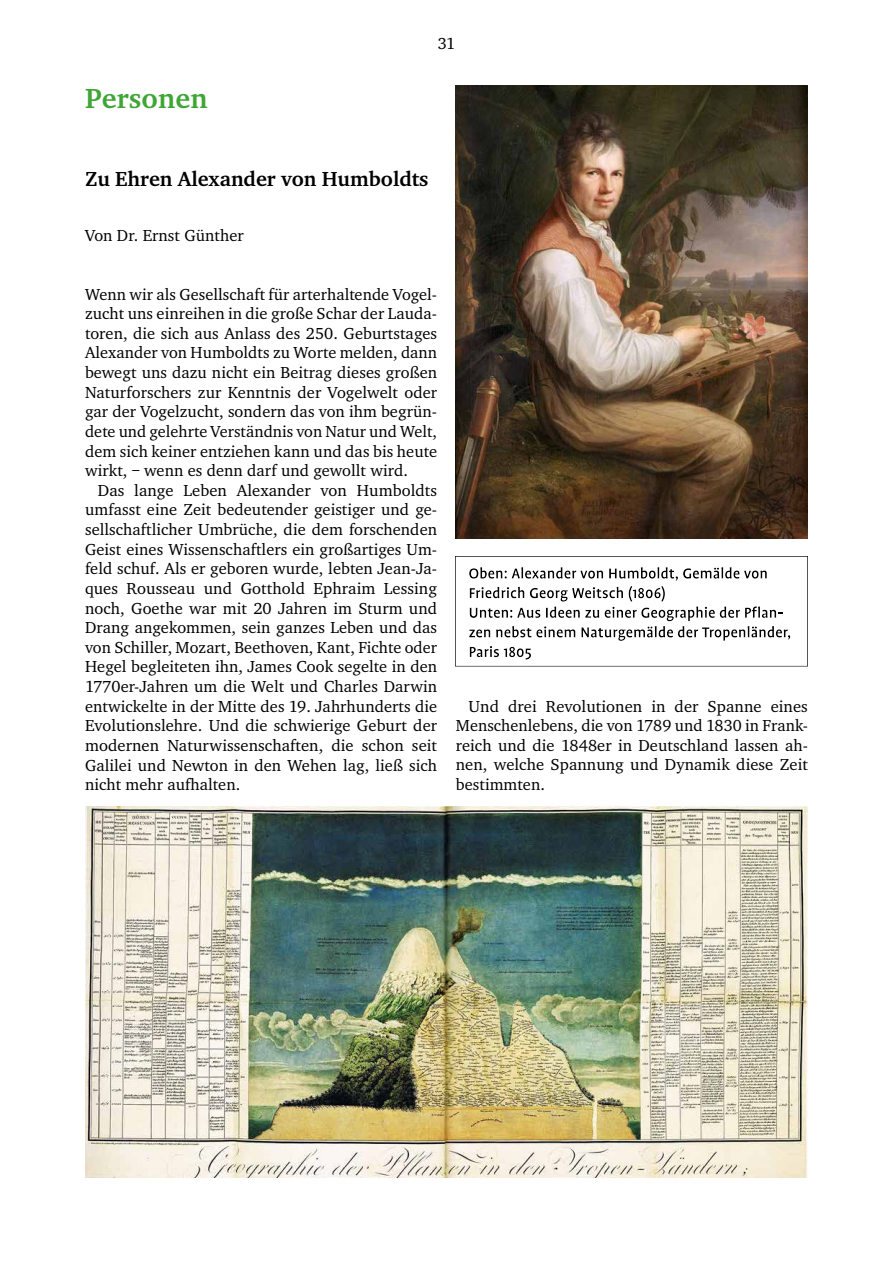
<style>
.page{position:relative;width:893px;height:1263px;background:#fff}
.page>*{position:absolute;margin:0;border:0;box-sizing:border-box;transform-origin:0 0}
.t1{font:700 28.5px "UV Charter";letter-spacing:.005em;color:#3fa535}
.t2{font:700 21px "UV Charter";color:#000}
.t3{font:16.5px/19.6px "UV Charter";letter-spacing:.005em;color:#000;text-align:justify}
</style>
<div class="page">
<img style="left:85px;top:806px;width:723px;height:372px">
<img style="left:455px;top:85px;width:353px;height:453px">
<div style="left:454px;top:554px;width:357px;height:113px;background:#000;opacity:.57"></div>
<h1 class="t1" style="left:85px;top:80px;width:124px">Personen</h1>
<p class="t3" style="left:438px;top:33px;width:19px">31</p>
<p class="t2" style="left:85px;top:166px;width:345px">Zu Ehren Alexander von Humboldts</p>
<p class="t3" style="left:85px;top:225px;width:160px">Von Dr. Ernst Günther</p>
<p class="t3" style="left:85px;top:284px;width:354px">Wenn wir als Gesellschaft für arterhaltende Vogel&shy;zucht uns einreihen in die große Schar der Lauda&shy;toren, die sich aus Anlass des 250. Geburtstages Alexander von Humboldts zu Worte melden, dann bewegt uns dazu nicht ein Beitrag dieses großen Naturforschers zur Kenntnis der Vogelwelt oder gar der Vogelzucht, sondern das von ihm begrün&shy;dete und gelehrte Verständnis von Natur und Welt, dem sich keiner entziehen kann und das bis heute wirkt, – wenn es denn darf und gewollt wird.</p>
<p class="t3" style="left:85px;top:480px;width:354px;text-indent:13px">Das lange Leben Alexander von Humboldts umfasst eine Zeit bedeutender geistiger und ge&shy;sellschaftlicher Umbrüche, die dem forschenden Geist eines Wissenschaftlers ein großartiges Um&shy;feld schuf. Als er geboren wurde, lebten Jean-Ja&shy;ques Rousseau und Gotthold Ephraim Lessing noch, Goethe war mit 20 Jahren im Sturm und Drang angekommen, sein ganzes Leben und das von Schiller, Mozart, Beethoven, Kant, Fichte oder Hegel begleiteten ihn, James Cook segelte in den 1770er-Jahren um die Welt und Charles Darwin entwickelte in der Mitte des 19. Jahrhunderts die Evolutionslehre. Und die schwierige Geburt der modernen Naturwissenschaften, die schon seit Galilei und Newton in den Wehen lag, ließ sich nicht mehr aufhalten.</p>
<p class="t3" style="left:456px;top:696px;width:354px;text-indent:13px">Und drei Revolutionen in der Spanne eines Menschenlebens, die von 1789 und 1830 in Frank&shy;reich und die 1848er in Deutschland lassen ah&shy;nen, welche Spannung und Dynamik diese Zeit bestimmten.</p>
</div>
